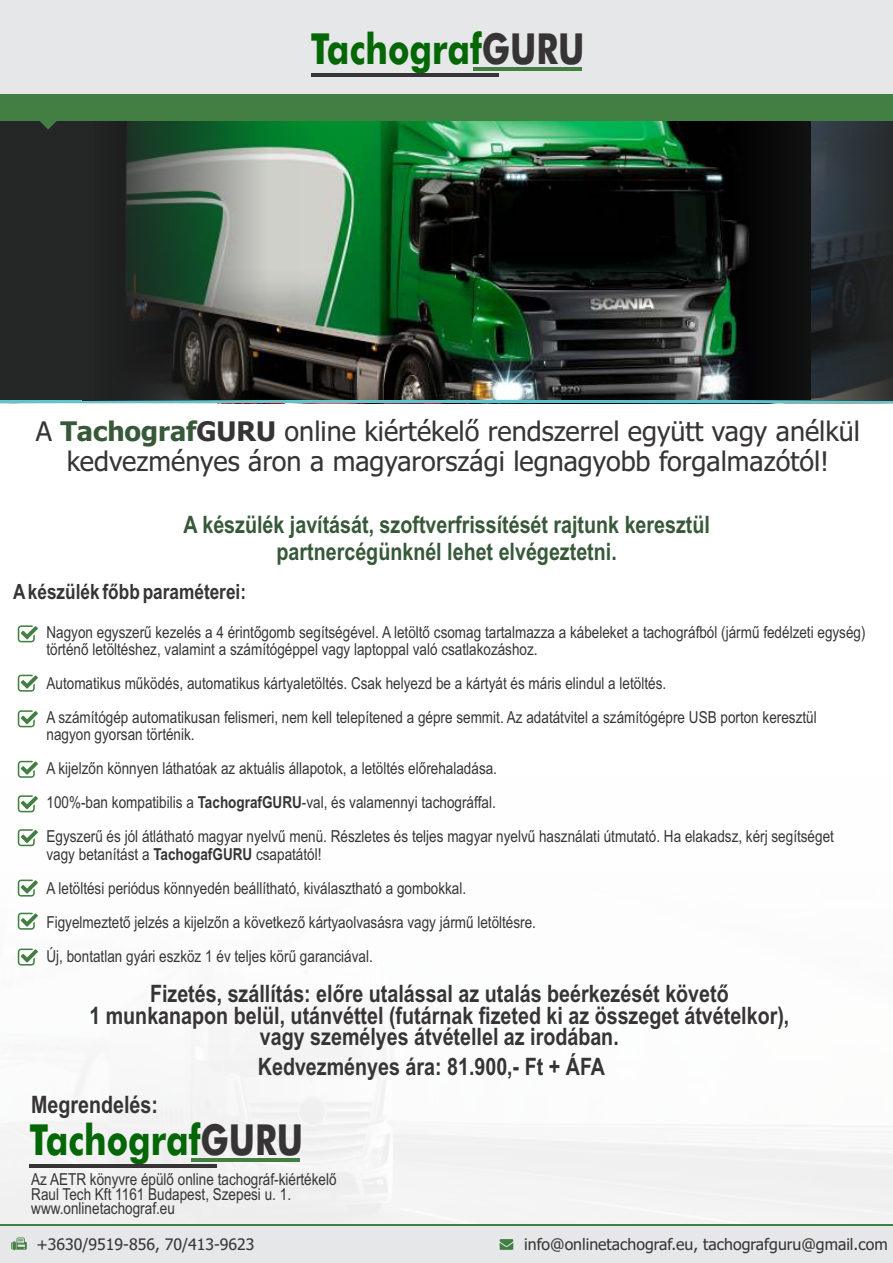
<style>
.page{position:relative;width:893px;height:1263px;background:#fff}
.page>*{position:absolute;margin:0;border:0;box-sizing:border-box;transform-origin:0 0}
.t1{font:700 42.75px "Futura BT";color:#036705;scale:.8 1}
.t2{font:27px/29.8px "Tahoma";color:#373435;text-align:center}
.t3{font:700 24px/21.5px "Arial Narrow";color:#373435;text-align:center}
.t4{font:700 24px/27.5px "Arial Narrow";color:#375939;text-align:center}
.t5{font:700 21px "Arial Narrow";color:#373435}
.t6{font:16.5px/34px "Arial Narrow";color:#373435}
.t7{font:15.9px "Tahoma";color:#373435}
.s1{color:#373435}
.s2{font-weight:700;color:#375939}
.s3{font-weight:700}
</style>
<div class="page">
<img style="left:299px;top:121px;width:403px;height:279px">
<div style="left:0;top:0;width:893px;height:94px;background:#e6e7e8"></div>
<hr style="left:0;top:400px;width:893px;height:3px;background:#5cc6d0">
<svg style="left:18px;top:625px;width:20px;height:17px"></svg>
<svg style="left:18px;top:675px;width:20px;height:17px"></svg>
<svg style="left:18px;top:710px;width:20px;height:17px"></svg>
<svg style="left:18px;top:761px;width:20px;height:17px"></svg>
<svg style="left:18px;top:795px;width:20px;height:17px"></svg>
<svg style="left:18px;top:829px;width:20px;height:17px"></svg>
<svg style="left:18px;top:879px;width:20px;height:17px"></svg>
<svg style="left:18px;top:948px;width:20px;height:17px"></svg>
<svg style="left:18px;top:913px;width:20px;height:17px"></svg>
<svg style="left:702px;top:121px;width:191px;height:279px;background:#1b2121"></svg>
<div style="left:0;top:1224px;width:893px;height:39px;background:#e6e7e8"></div>
<hr style="left:0;top:1224px;width:893px;height:1px;background:#437f43">
<svg style="left:94px;top:121px;width:205px;height:279px;background:#4a594d"></svg>
<div style="left:0;top:94px;width:94px;height:306px;background:#252726"></div>
<div style="left:0;top:94px;width:893px;height:27px;background:#437f43"></div>
<svg style="left:40px;top:121px;width:17px;height:9px"></svg>
<svg style="left:11px;top:1237px;width:16px;height:13px"></svg>
<hr style="left:473px;top:67px;width:108px;height:3px;background:#437f43">
<hr style="left:311px;top:73px;width:187px;height:3px;background:#373435">
<svg style="left:500px;top:1239px;width:13px;height:11px"></svg>
<hr style="left:192px;top:1158px;width:108px;height:3px;background:#437f43">
<hr style="left:30px;top:1164px;width:187px;height:4px;background:#373435">
<h1 class="t1" style="left:311px;top:31px;width:344px">Tachograf<span class="s1">GURU</span></h1>
<h2 class="t2" style="left:36px;top:419px;width:826px">A <span class="s2">Tachograf</span><span class="s3">GURU</span> online kiértékelő rendszerrel együtt vagy anélkül kedvezményes áron a magyarországi legnagyobb forgalmazótól!</h2>
<h3 class="t4" style="left:183px;top:513px;width:528px">A készülék javítását, szoftverfrissítését rajtunk keresztül partnercégünknél lehet elvégeztetni.</h3>
<p class="t5" style="left:13px;top:583px;width:234px">Akészülék főbb paraméterei:</p>
<p class="t6" style="left:46px;top:625px;width:821px;line-height:17px">Nagyon egyszerű kezelés a 4 érintőgomb segítségével. A letöltő csomag tartalmazza a kábeleket a tachográfból (jármű fedélzeti egység) történő letöltéshez, valamint a számítógéppel vagy laptoppal való csatlakozáshoz.</p>
<p class="t6" style="left:46px;top:668px;width:772px">Automatikus működés, automatikus kártyaletöltés. Csak helyezd be a kártyát és máris elindul a letöltés.<br>A számítógép automatikusan felismeri, nem kell telepítened a gépre semmit. Az adatátvitel a számítógépre USB porton keresztül</p>
<p class="t6" style="left:46px;top:719px;width:789px">nagyon gyorsan történik.<br>A kijelzőn könnyen láthatóak az aktuális állapotok, a letöltés előrehaladása.<br>100%-ban kompatibilis a <span class="s3">TachografGURU</span>-val, és valamennyi tachográffal.<br>Egyszerű és jól átlátható magyar nyelvű menü. Részletes és teljes magyar nyelvű használati útmutató. Ha elakadsz, kérj segítséget</p>
<p class="t6" style="left:46px;top:838px;width:491px">vagy betanítást a <span class="s3">TachogafGURU</span> csapatától!<br>A letöltési periódus könnyedén beállítható, kiválasztható a gombokkal.<br>Figyelmeztető jelzés a kijelzőn a következő kártyaolvasásra vagy jármű letöltésre.<br>Új, bontatlan gyári eszköz 1 év teljes körű garanciával.</p>
<h3 class="t3" style="left:89px;top:985px;width:701px">Fizetés, szállítás: előre utalással az utalás beérkezését követő<br>1 munkanapon belül, utánvéttel (futárnak fizeted ki az összeget átvételkor), vagy személyes átvétellel az irodában.</h3>
<h3 class="t3" style="left:258px;top:1058px;width:349px">Kedvezményes ára: 81.900,- Ft + ÁFA</h3>
<h3 class="t3" style="left:31px;top:1096px;width:128px">Megrendelés:</h3>
<h1 class="t1" style="left:29px;top:1122px;width:344px">Tachograf<span class="s1">GURU</span></h1>
<p class="t6" style="left:31px;top:1173px;width:307px;line-height:14.7px">Az AETR könyvre épülő online tachográf-kiértékelő<br>Raul Tech Kft 1161 Budapest, Szepesi u. 1. www.onlinetachograf.eu</p>
<p class="t7" style="left:36px;top:1238px;width:220px">+3630/9519-856, 70/413-9623</p>
<p class="t7" style="left:524px;top:1238px;width:365px">info@onlinetachograf.eu, tachografguru@gmail.com</p>
</div>
